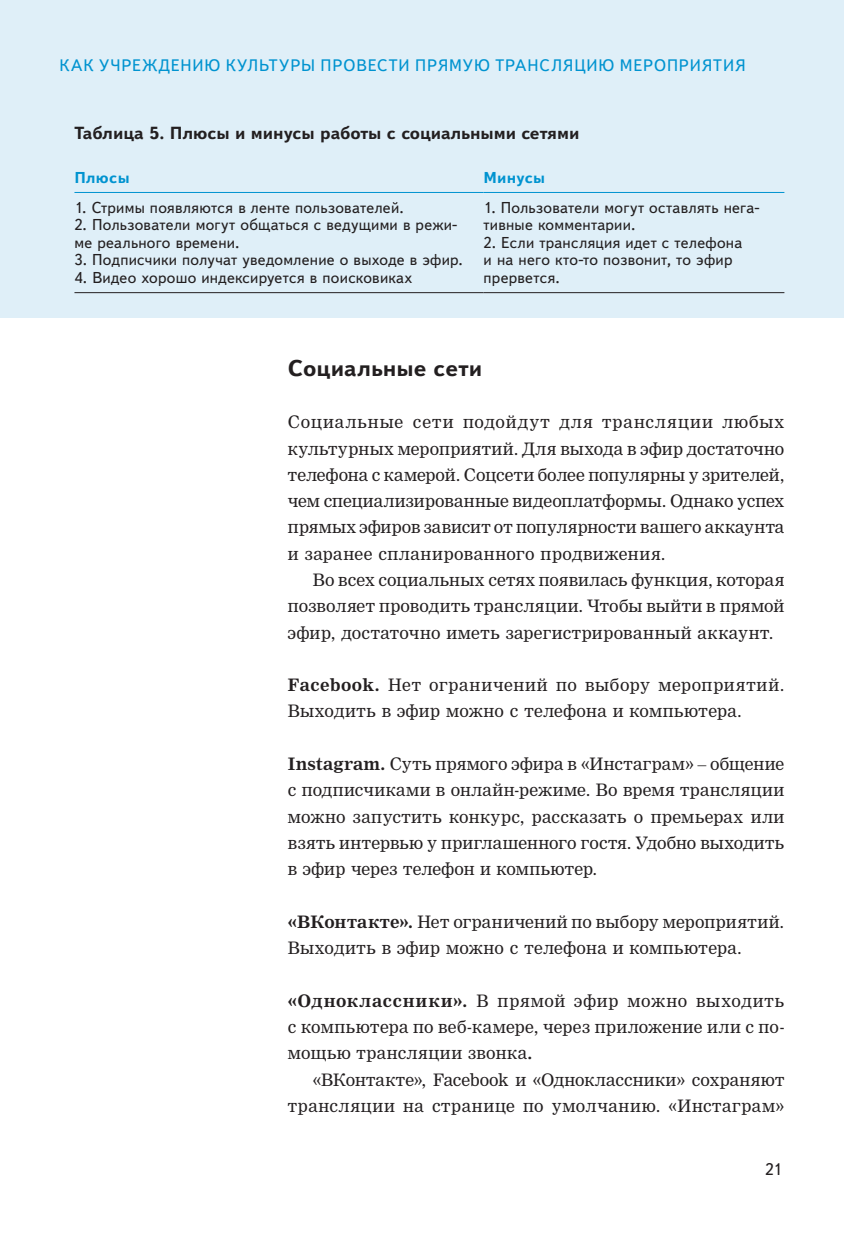
<style>
.page{position:relative;width:844px;height:1241px;background:#fff}
.page>*{position:absolute;margin:0;border:0;box-sizing:border-box;transform-origin:0 0}
.t1{font:700 22.75px "Textbook New";color:#231f20}
.t2{font:700 17.5px "Textbook New";color:#231f20}
.t3{font:16.8px/26.2px "Nimrod Cyr";letter-spacing:.025em;color:#231f20;text-align:justify}
.t4{font:16.8px "Textbook New";color:#231f20}
.t5{font:16.62px "Textbook New";letter-spacing:.05em;color:#0093d0}
.t6{font:15.75px/17.5px "Textbook New";letter-spacing:.015em;color:#231f20}
.t7{font:700 15.75px "Textbook New";letter-spacing:.01em;color:#0093d0}
.s1{font-weight:700}
.s2{font-family:"Times New Roman";font-weight:700}
</style>
<div class="page">
<div style="left:0;top:0;width:843px;height:318px;background:#dfeff8"></div>
<hr style="left:74px;top:292px;width:409px;height:1px;background:#231f20">
<hr style="left:483px;top:292px;width:301px;height:1px;background:#231f20">
<hr style="left:74px;top:192px;width:409px;height:1px;background:#0093d0">
<hr style="left:483px;top:192px;width:301px;height:1px;background:#0093d0">
<p class="t5" style="left:60px;top:55px;width:687px">КАК УЧРЕЖДЕНИЮ КУЛЬТУРЫ ПРОВЕСТИ ПРЯМУЮ ТРАНСЛЯЦИЮ МЕРОПРИЯТИЯ</p>
<p class="t2" style="left:74px;top:122px;width:506px">Таблица 5. Плюсы и минусы работы с социальными сетями</p>
<p class="t7" style="left:74px;top:167px;width:57px">Плюсы</p>
<p class="t7" style="left:483px;top:167px;width:63px">Минусы</p>
<p class="t6" style="left:74px;top:198px;width:330px">1. Стримы появляются в ленте пользователей.</p>
<p class="t6" style="left:74px;top:216px;width:384px">2. Пользователи могут общаться с ведущими в режи&shy;ме реального времени.</p>
<p class="t6" style="left:74px;top:251px;width:390px">3. Подписчики получат уведомление о выходе в эфир.</p>
<p class="t6" style="left:74px;top:268px;width:339px">4. Видео хорошо индексируется в поисковиках</p>
<p class="t6" style="left:483px;top:198px;width:277px">1. Пользователи могут оставлять нега&shy;тивные комментарии.</p>
<p class="t6" style="left:483px;top:233px;width:260px">2. Если трансляция идет с телефона и на него кто-то позвонит, то эфир прервется.</p>
<h1 class="t1" style="left:288px;top:353px;width:196px">Социальные сети</h1>
<p class="t3" style="left:288px;top:409px;width:498px">Социальные сети подойдут для трансляции любых культурных мероприятий. Для выхода в эфир достаточно телефона с камерой. Соцсети более популярны у зрителей, чем специализированные видеоплатформы. Однако успех прямых эфиров зависит от популярности вашего аккаунта и заранее спланированного продвижения.</p>
<p class="t3" style="left:288px;top:566px;width:498px;text-indent:25px">Во всех социальных сетях появилась функция, которая позволяет проводить трансляции. Чтобы выйти в прямой эфир, достаточно иметь зарегистрированный аккаунт.</p>
<p class="t3" style="left:288px;top:671px;width:498px"><span class="s1">Facebook.</span> Нет ограничений по выбору мероприятий.<br>Выходить в эфир можно с телефона и компьютера.</p>
<p class="t3" style="left:288px;top:750px;width:498px"><span class="s1">Instagram.</span> Суть прямого эфира в «Инстаграм» – общение с подписчиками в онлайн-режиме. Во время трансляции можно запустить конкурс, рассказать о премьерах или взять интервью у приглашенного гостя. Удобно выходить в эфир через телефон и компьютер.</p>
<p class="t3" style="left:288px;top:908px;width:497px"><span class="s1">«ВКонтакте».</span> Нет ограничений по выбору мероприятий.<br>Выходить в эфир можно с телефона и компьютера.</p>
<p class="t3" style="left:288px;top:987px;width:498px"><span class="s1">«Одноклассники».</span> В прямой эфир можно выходить с компьютера по веб-камере, через приложение или с по&shy;мощью трансляции звонка<span class="s2">.</span></p>
<p class="t3" style="left:288px;top:1066px;width:498px;text-align:right">«ВКонтакте», Facebook и «Одноклассники» сохраняют трансляции на странице по умолчанию. «Инстаграм»</p>
<p class="t4" style="left:765px;top:1158px;width:18px">21</p>
</div>
